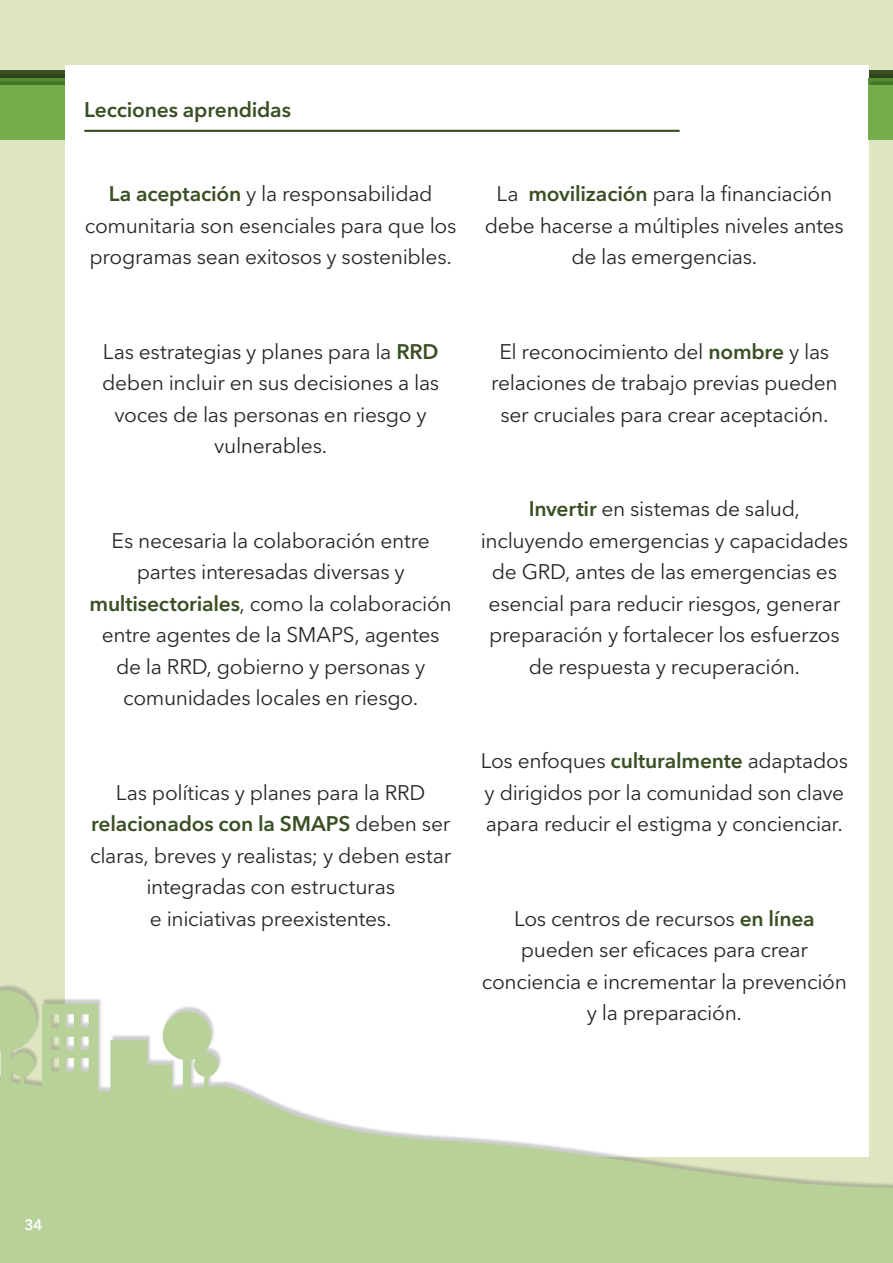
<style>
.page{position:relative;width:893px;height:1263px;background:#dee5c1}
.page>*{position:absolute;margin:0;border:0;box-sizing:border-box;transform-origin:0 0}
.t1{font:21px/31.5px "Avenir Next LT Pro";letter-spacing:-.015em;color:#272727;text-align:center}
.t2{font:600 21px "Avenir Next LT Pro";letter-spacing:-.01em;color:#3a4f24}
.t3{font:600 15px "Avenir Next LT Pro";color:#fff}
.s1{font-weight:600;color:#3a4f24}
</style>
<div class="page">
<div style="left:65px;top:66px;width:804px;height:1091px;background:#fff"></div>
<div style="left:0;top:72px;width:69px;height:59px;background:#30411e"></div>
<div style="left:0;top:78px;width:65px;height:55px;background:#568e32"></div>
<div style="left:0;top:984px;width:893px;height:279px;background:#000;opacity:.2"></div>
<svg style="left:0;top:990px;width:893px;height:273px;fill:#b8d199"></svg>
<div style="left:868px;top:72px;width:25px;height:59px;background:#30411e"></div>
<div style="left:869px;top:78px;width:24px;height:55px;background:#568e32"></div>
<div style="left:0;top:80px;width:69px;height:58px;background:#000;opacity:.2"></div>
<div style="left:0;top:86px;width:65px;height:54px;background:#73ad4c"></div>
<div style="left:65px;top:66px;width:23px;height:102px;background:#fff"></div>
<hr style="left:84px;top:130px;width:596px;height:2px;background:#3a4f24">
<div style="left:868px;top:80px;width:25px;height:58px;background:#000;opacity:.2"></div>
<div style="left:869px;top:86px;width:24px;height:54px;background:#73ad4c"></div>
<p class="t2" style="left:84px;top:97px;width:208px">Lecciones aprendidas</p>
<p class="t1" style="left:85px;top:178px;width:373px"><span class="s1">La aceptación</span> y la responsabilidad comunitaria son esenciales para que los programas sean exitosos y sostenibles.</p>
<p class="t1" style="left:485px;top:178px;width:360px">La <span class="s1">movilización</span> para la financiación debe hacerse a múltiples niveles antes de las emergencias.</p>
<p class="t1" style="left:102px;top:335px;width:339px">Las estrategias y planes para la <span class="s1">RRD </span>deben incluir en sus decisiones a las voces de las personas en riesgo y vulnerables.</p>
<p class="t1" style="left:90px;top:524px;width:364px">Es necesaria la colaboración entre partes interesadas diversas y <span class="s1">multisectoriales</span>, como la colaboración entre agentes de la SMAPS, agentes de la RRD, gobierno y personas y comunidades locales en riesgo.</p>
<p class="t1" style="left:90px;top:776px;width:363px">Las políticas y planes para la RRD <span class="s1">relacionados con la SMAPS</span> deben ser claras, breves y realistas; y deben estar integradas con estructuras<br>e iniciativas preexistentes.</p>
<p class="t1" style="left:491px;top:335px;width:348px">El reconocimiento del <span class="s1">nombre</span> y las relaciones de trabajo previas pueden ser cruciales para crear aceptación.</p>
<p class="t1" style="left:481px;top:493px;width:369px"><span class="s1">Invertir</span> en sistemas de salud, incluyendo emergencias y capacidades de GRD, antes de las emergencias es esencial para reducir riesgos, generar preparación y fortalecer los esfuerzos de respuesta y recuperación.</p>
<p class="t1" style="left:481px;top:745px;width:369px;text-align:left">Los enfoques <span class="s1">culturalmente</span> adaptados y dirigidos por la comunidad son clave apara reducir el estigma y concienciar.</p>
<p class="t1" style="left:482px;top:902px;width:367px">Los centros de recursos <span class="s1">en línea </span>pueden ser eficaces para crear conciencia e incrementar la prevención y la preparación.</p>
<p class="t3" style="left:25px;top:1216px;width:20px">34</p>
</div>
